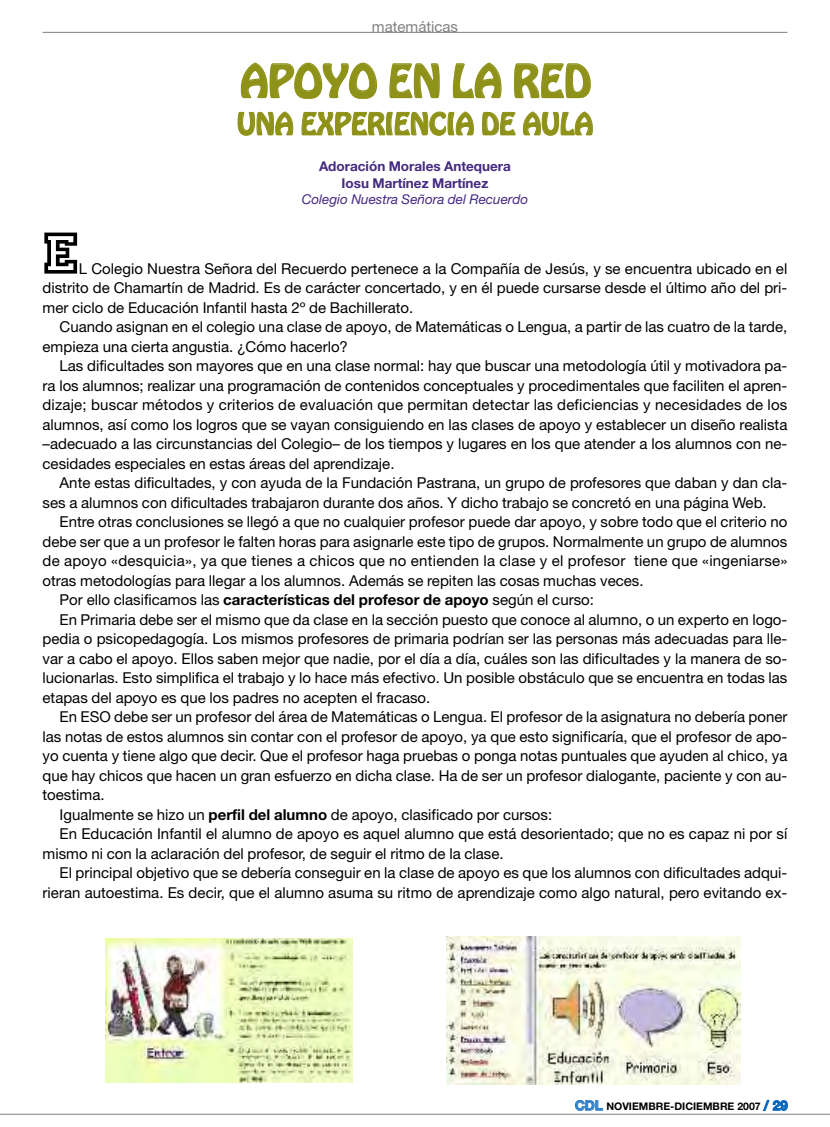
<style>
.page{position:relative;width:830px;height:1127px;background:#fff}
.page>*{position:absolute;margin:0;border:0;box-sizing:border-box;transform-origin:0 0}
.t1{font:61.5px "Princetown LET";color:#000}
.t2{font:40.5px "Hobo";letter-spacing:.005em;color:#8e9218}
.t3{font:27px "Hobo";color:#8e9218}
.t4{font:15px/19.5px "Helvetica Neue";color:#000;text-align:justify}
.t5{font:15px "Helvetica Neue";color:#808080}
.t6{font:700 13.5px/16.5px "Helvetica Neue";color:#442a81;text-align:center}
.t7{font:italic 13.5px "Helvetica Neue";color:#442a81}
.t8{font:700 10.5px "Helvetica Neue";color:#000}
.s1{font-weight:700}
.s2{font-size:13.5px;color:#3383c8}
.s3{font-size:13.5px;color:#0064ba}
</style>
<div class="page">
<hr style="left:43px;top:32px;width:744px;height:1px;background:#808080">
<hr style="left:0;top:1114px;width:829px;height:1px;background:#808080">
<img style="left:105px;top:938px;width:247px;height:145px">
<img style="left:446px;top:936px;width:294px;height:148px">
<p class="t5" style="left:372px;top:21px;width:88px">matemáticas</p>
<h2 class="t2" style="left:240px;top:60px;width:352px">APOYO EN LA RED</h2>
<h3 class="t3" style="left:237px;top:110px;width:357px">UNA EXPERIENCIA DE AULA</h3>
<p class="t6" style="left:319px;top:159px;width:193px">Adoración Morales Antequera<br>Iosu Martínez Martínez</p>
<p class="t7" style="left:301px;top:195px;width:228px">Colegio Nuestra Señora del Recuerdo</p>
<h1 class="t1" style="left:43px;top:216px;width:37px">E</h1>
<p class="t4" style="left:43px;top:260px;width:746px;text-indent:36px">L Colegio Nuestra Señora del Recuerdo pertenece a la Compañía de Jesús, y se encuentra ubicado en el distrito de Chamartín de Madrid. Es de carácter concertado, y en él puede cursarse desde el último año del pri&shy;mer ciclo de Educación Infantil hasta 2º de Bachillerato.</p>
<p class="t4" style="left:43px;top:318px;width:746px;text-indent:17px">Cuando asignan en el colegio una clase de apoyo, de Matemáticas o Lengua, a partir de las cuatro de la tarde, empieza una cierta angustia. ¿Cómo hacerlo?</p>
<p class="t4" style="left:43px;top:357px;width:746px;text-indent:17px">Las dificultades son mayores que en una clase normal: hay que buscar una metodología útil y motivadora pa&shy;ra los alumnos; realizar una programación de contenidos conceptuales y procedimentales que faciliten el apren&shy;dizaje; buscar métodos y criterios de evaluación que permitan detectar las deficiencias y necesidades de los alumnos, así como los logros que se vayan consiguiendo en las clases de apoyo y establecer un diseño realista –adecuado a las circunstancias del Colegio– de los tiempos y lugares en los que atender a los alumnos con ne&shy;cesidades especiales en estas áreas del aprendizaje.</p>
<p class="t4" style="left:43px;top:474px;width:746px;text-indent:17px">Ante estas dificultades, y con ayuda de la Fundación Pastrana, un grupo de profesores que daban y dan cla&shy;ses a alumnos con dificultades trabajaron durante dos años. Y dicho trabajo se concretó en una página Web.</p>
<p class="t4" style="left:60px;top:513px;width:729px">Entre otras conclusiones se llegó a que no cualquier profesor puede dar apoyo, y sobre todo que el criterio no</p>
<p class="t4" style="left:43px;top:533px;width:746px">debe ser que a un profesor le falten horas para asignarle este tipo de grupos. Normalmente un grupo de alumnos</p>
<p class="t4" style="left:43px;top:552px;width:746px">de apoyo «desquicia», ya que tienes a chicos que no entienden la clase y el profesor tiene que «ingeniarse»</p>
<p class="t4" style="left:43px;top:572px;width:602px">otras metodologías para llegar a los alumnos. Además se repiten las cosas muchas veces.</p>
<p class="t4" style="left:60px;top:591px;width:535px">Por ello clasificamos las <span class="s1">características del profesor de apoyo</span> según el curso:</p>
<p class="t4" style="left:60px;top:611px;width:729px">En Primaria debe ser el mismo que da clase en la sección puesto que conoce al alumno, o un experto en logo-</p>
<p class="t4" style="left:43px;top:630px;width:746px">pedia o psicopedagogía. Los mismos profesores de primaria podrían ser las personas más adecuadas para lle-</p>
<p class="t4" style="left:43px;top:650px;width:746px">var a cabo el apoyo. Ellos saben mejor que nadie, por el día a día, cuáles son las dificultades y la manera de so-</p>
<p class="t4" style="left:43px;top:669px;width:746px">lucionarlas. Esto simplifica el trabajo y lo hace más efectivo. Un posible obstáculo que se encuentra en todas las</p>
<p class="t4" style="left:43px;top:689px;width:389px">etapas del apoyo es que los padres no acepten el fracaso.</p>
<p class="t4" style="left:60px;top:708px;width:729px">En ESO debe ser un profesor del área de Matemáticas o Lengua. El profesor de la asignatura no debería poner</p>
<p class="t4" style="left:43px;top:728px;width:746px">las notas de estos alumnos sin contar con el profesor de apoyo, ya que esto significaría, que el profesor de apo-</p>
<p class="t4" style="left:43px;top:747px;width:746px">yo cuenta y tiene algo que decir. Que el profesor haga pruebas o ponga notas puntuales que ayuden al chico, ya</p>
<p class="t4" style="left:43px;top:767px;width:746px">que hay chicos que hacen un gran esfuerzo en dicha clase. Ha de ser un profesor dialogante, paciente y con au-</p>
<p class="t4" style="left:43px;top:786px;width:63px">toestima.</p>
<p class="t4" style="left:60px;top:806px;width:494px">Igualmente se hizo un <span class="s1">perfil del alumno</span> de apoyo, clasificado por cursos:</p>
<p class="t4" style="left:60px;top:825px;width:729px">En Educación Infantil el alumno de apoyo es aquel alumno que está desorientado; que no es capaz ni por sí</p>
<p class="t4" style="left:43px;top:845px;width:462px">mismo ni con la aclaración del profesor, de seguir el ritmo de la clase.</p>
<p class="t4" style="left:60px;top:864px;width:729px">El principal objetivo que se debería conseguir en la clase de apoyo es que los alumnos con dificultades adqui-</p>
<p class="t4" style="left:43px;top:884px;width:746px">rieran autoestima. Es decir, que el alumno asuma su ritmo de aprendizaje como algo natural, pero evitando ex-</p>
<p class="t8" style="left:574px;top:1103px;width:214px"><span class="s2">CDL</span> NOVIEMBRE-DICIEMBRE 2007 <span class="s3">/ 29</span></p>
</div>
